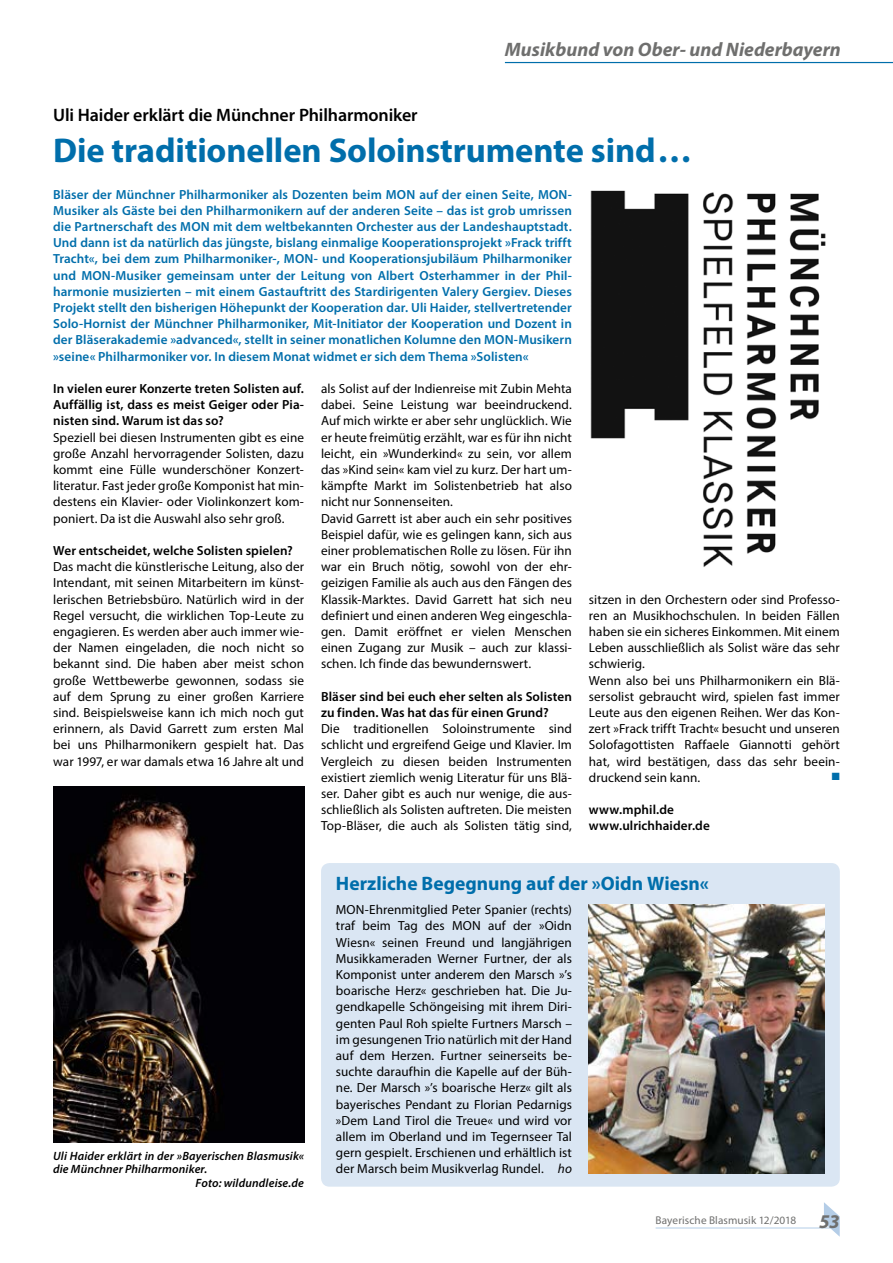
<style>
.page{position:relative;width:893px;height:1263px;background:#fff}
.page>*{position:absolute;margin:0;border:0;box-sizing:border-box;transform-origin:0 0}
.t1{font:700 34.5px "Myriad Pro";letter-spacing:-.005em;color:#006eab}
.t2{font:700 19.5px "Myriad Pro";color:#006eab}
.t3{font:italic 700 19.5px "Myriad Pro";color:#6f6f6e}
.t4{font:600 18px "Myriad Pro";letter-spacing:-.005em;color:#000}
.t5{font:13.2px/16.2px "Myriad Pro";letter-spacing:.005em;color:#000;text-align:justify}
.t6{font:600 13.2px/16.2px "Myriad Pro";letter-spacing:.01em;color:#006eab;text-align:justify}
.t7{font:600 13.2px/16.2px "Myriad Pro";letter-spacing:.01em;color:#000}
.t8{font:italic 600 12px "Myriad Pro";letter-spacing:.01em;color:#000}
.t9{font:11.25px "Myriad Pro";letter-spacing:.005em;color:#6f6f6e}
.t10{font:10.5px "Zapf Dingbats ITC";color:#006eab}
.s1{font-style:italic}
.s2{font-weight:700;font-style:italic;font-size:19.5px}
</style>
<div class="page">
<hr style="left:505px;top:62px;width:388px;height:1px;background:#006eab">
<hr style="left:656px;top:1227px;width:176px;height:1px;background:#b4cde7">
<svg style="left:824px;top:1202px;width:16px;height:35px"></svg>
<img style="left:53px;top:786px;width:251px;height:356px">
<img style="left:590px;top:190px;width:236px;height:377px">
<div style="left:321px;top:863px;width:519px;height:324px;background:#dae6f3;border-radius:9px"></div>
<img style="left:589px;top:904px;width:236px;height:269px">
<h2 class="t3" style="left:505px;top:36px;width:337px">Musikbund von Ober- und Niederbayern</h2>
<h3 class="t4" style="left:53px;top:104px;width:366px">Uli Haider erklärt die Münchner Philharmoniker</h3>
<h1 class="t1" style="left:53px;top:128px;width:640px">Die traditionellen Soloinstrumente sind…</h1>
<p class="t6" style="left:53px;top:186px;width:520px">Bläser der Münchner Philharmoniker als Dozenten beim MON auf der einen Seite, MON-Musiker als Gäste bei den Philharmonikern auf der anderen Seite – das ist grob umrissen die Partnerschaft des MON mit dem weltbekannten Orchester aus der Landeshauptstadt.<br>Und dann ist da natürlich das jüngste, bislang einmalige Kooperationsprojekt »Frack trifft Tracht«, bei dem zum Philharmoniker-, MON- und Kooperationsjubiläum Philharmoniker und MON-Musiker gemeinsam unter der Leitung von Albert Osterhammer in der Phil&shy;harmonie musizierten – mit einem Gastauftritt des Stardirigenten Valery Gergiev. Dieses Projekt stellt den bisherigen Höhepunkt der Kooperation dar. Uli Haider, stellvertretender Solo-Hornist der Münchner Philharmoniker, Mit-Initiator der Kooperation und Dozent in der Bläserakademie »advanced«, stellt in seiner monatlichen Kolumne den MON-Musikern »seine« Philharmoniker vor. In diesem Monat widmet er sich dem Thema »Solisten«</p>
<p class="t5" style="left:321px;top:380px;width:252px;text-align:left">als Solist auf der Indienreise mit Zubin Mehta dabei. Seine Leistung war beeindruckend.<br>Auf mich wirkte er aber sehr unglücklich. Wie er heute freimütig erzählt, war es für ihn nicht leicht, ein »Wunderkind« zu sein, vor allem das »Kind sein« kam viel zu kurz. Der hart um&shy;kämpfte Markt im Solistenbetrieb hat also nicht nur Sonnenseiten.<br>David Garrett ist aber auch ein sehr positives Beispiel dafür, wie es gelingen kann, sich aus einer problematischen Rolle zu lösen. Für ihn war ein Bruch nötig, sowohl von der ehr&shy;geizigen Familie als auch aus den Fängen des Klassik-Marktes. David Garrett hat sich neu definiert und einen anderen Weg eingeschla&shy;gen. Damit eröffnet er vielen Menschen einen Zugang zur Musik – auch zur klassi&shy;schen. Ich finde das bewundernswert.</p>
<p class="t7" style="left:321px;top:688px;width:252px">Bläser sind bei euch eher selten als Solisten zu finden. Was hat das für einen Grund?</p>
<p class="t5" style="left:321px;top:720px;width:252px">Die traditionellen Soloinstrumente sind schlicht und ergreifend Geige und Klavier. Im Vergleich zu diesen beiden Instrumenten existiert ziemlich wenig Literatur für uns Blä&shy;ser. Daher gibt es auch nur wenige, die aus&shy;schließlich als Solisten auftreten. Die meisten Top-Bläser, die auch als Solisten tätig sind,</p>
<p class="t7" style="left:53px;top:380px;width:252px;text-align:justify">In vielen eurer Konzerte treten Solisten auf.<br>Auffällig ist, dass es meist Geiger oder Pia&shy;nisten sind. Warum ist das so?</p>
<p class="t5" style="left:53px;top:429px;width:252px">Speziell bei diesen Instrumenten gibt es eine große Anzahl hervorragender Solisten, dazu kommt eine Fülle wunderschöner Konzert&shy;literatur. Fast jeder große Komponist hat min&shy;destens ein Klavier- oder Violinkonzert kom&shy;poniert. Da ist die Auswahl also sehr groß.</p>
<p class="t7" style="left:53px;top:542px;width:241px">Wer entscheidet, welche Solisten spielen?</p>
<p class="t5" style="left:53px;top:558px;width:252px">Das macht die künstlerische Leitung, also der Intendant, mit seinen Mitarbeitern im künst&shy;lerischen Betriebsbüro. Natürlich wird in der Regel versucht, die wirklichen Top-Leute zu engagieren. Es werden aber auch immer wie&shy;der Namen eingeladen, die noch nicht so bekannt sind. Die haben aber meist schon große Wettbewerbe gewonnen, sodass sie auf dem Sprung zu einer großen Karriere sind. Beispielsweise kann ich mich noch gut erinnern, als David Garrett zum ersten Mal bei uns Philharmonikern gespielt hat. Das war 1997, er war damals etwa 16 Jahre alt und</p>
<p class="t5" style="left:589px;top:591px;width:252px;text-align:left">sitzen in den Orchestern oder sind Professo&shy;ren an Musikhochschulen. In beiden Fällen haben sie ein sicheres Einkommen. Mit einem Leben ausschließlich als Solist wäre das sehr schwierig.<br>Wenn also bei uns Philharmonikern ein Blä&shy;sersolist gebraucht wird, spielen fast immer Leute aus den eigenen Reihen. Wer das Kon&shy;zert »Frack trifft Tracht« besucht und unseren Solofagottisten Raffaele Giannotti gehört hat, wird bestätigen, dass das sehr beein&shy;druckend sein kann.</p>
<p class="t10" style="left:832px;top:772px;width:9px">■</p>
<p class="t7" style="left:589px;top:801px;width:122px">www.mphil.de www.ulrichhaider.de</p>
<p class="t8" style="left:53px;top:1148px;width:252px">Uli Haider erklärt in der »Bayerischen Blasmusik«</p>
<p class="t8" style="left:53px;top:1162px;width:156px">die Münchner Philharmoniker.</p>
<p class="t8" style="left:196px;top:1175px;width:110px">Foto: wildundleise.de</p>
<h2 class="t2" style="left:336px;top:871px;width:374px">Herzliche Begegnung auf der »Oidn Wiesn«</h2>
<p class="t5" style="left:336px;top:901px;width:238px">MON-Ehrenmitglied Peter Spanier (rechts) traf beim Tag des MON auf der »Oidn Wiesn« seinen Freund und langjährigen Musikkameraden Werner Furtner, der als Komponist unter anderem den Marsch »’s boarische Herz« geschrieben hat. Die Ju&shy;gendkapelle Schöngeising mit ihrem Diri&shy;genten Paul Roh spielte Furtners Marsch – im gesungenen Trio natürlich mit der Hand auf dem Herzen. Furtner seinerseits be&shy;suchte daraufhin die Kapelle auf der Büh&shy;ne. Der Marsch »’s boarische Herz« gilt als bayerisches Pendant zu Florian Pedarnigs »Dem Land Tirol die Treue« und wird vor allem im Oberland und im Tegernseer Tal gern gespielt. Erschienen und erhältlich ist der Marsch beim Musikverlag Rundel. <span class="s1">ho</span></p>
<p class="t9" style="left:656px;top:1213px;width:186px">Bayerische Blasmusik 12/2018 <span class="s2">53</span></p>
</div>
